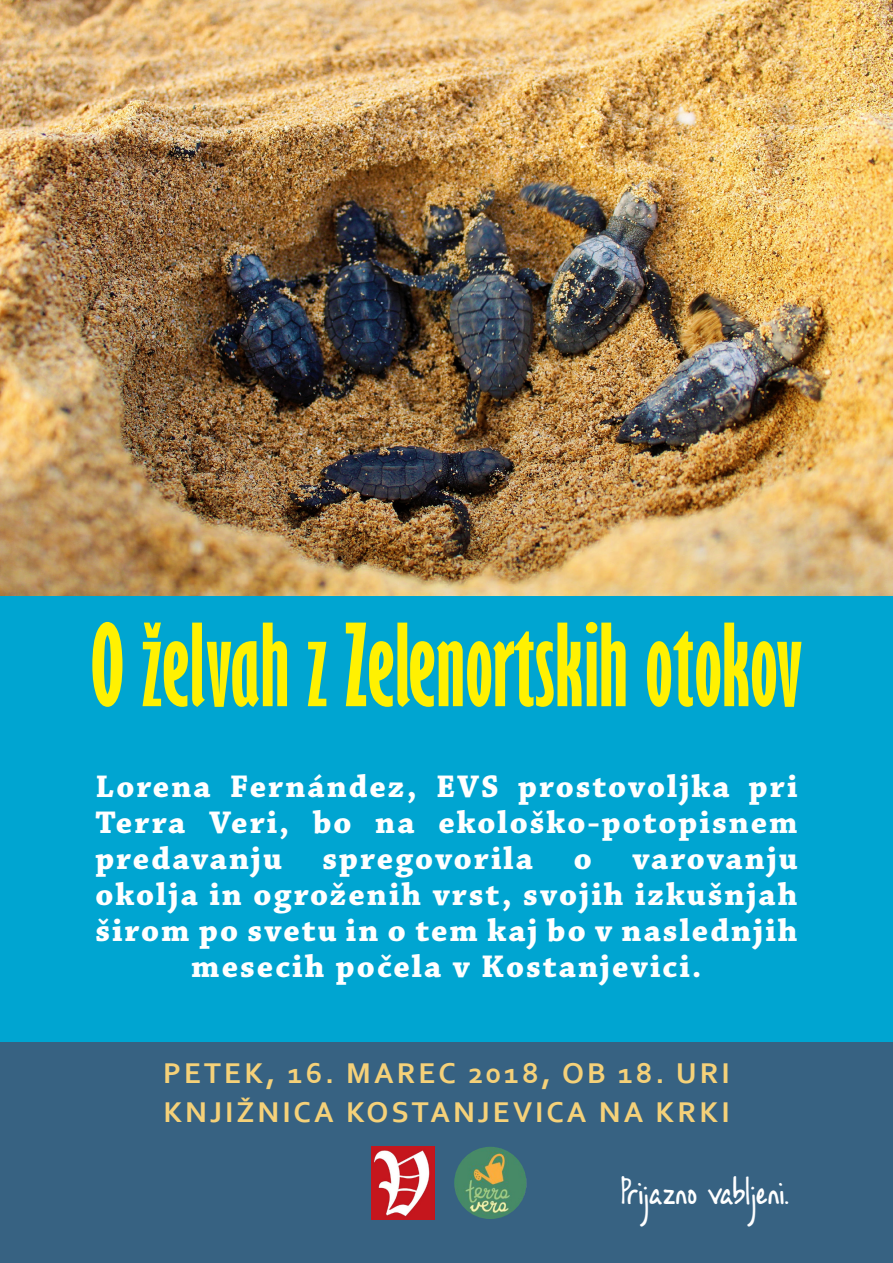
<style>
.page{position:relative;width:893px;height:1263px;background:#00a5d1}
.page>*{position:absolute;margin:0;border:0;box-sizing:border-box;transform-origin:0 0}
.t1{font:700 extra-condensed 105px "Gill Sans";color:#fff101}
.t2{font:700 33px/36px "Chaparral Pro";letter-spacing:.06em;color:#fff;text-align:center}
.t3{font:700 30px "Corbel";letter-spacing:.1em;color:#f5d179}
.t4{font:30px "KG Les Bouquinistesde Paris";letter-spacing:-.01em;color:#fff}
</style>
<div class="page">
<img style="left:0;top:0;width:893px;height:595px">
<div style="left:0;top:1043px;width:893px;height:220px;background:#376282"></div>
<img style="left:371px;top:1147px;width:64px;height:72px">
<img style="left:454px;top:1147px;width:72px;height:72px;border-radius:36px">
<p class="t1" style="left:90px;top:601px;width:713px">O želvah z Zelenortskih otokov</p>
<p class="t2" style="left:95px;top:770px;width:704px">Lorena Fernández, EVS prostovoljka pri Terra Veri, bo na ekološko-potopisnem predavanju spregovorila o varovanju okolja in ogroženih vrst, svojih izkušnjah širom po svetu in o tem kaj bo v naslednjih mesecih počela v Kostanjevici.</p>
<p class="t3" style="left:163px;top:1055px;width:568px">PETEK, 16. MAREC 2018, OB 18. URI</p>
<p class="t3" style="left:163px;top:1094px;width:568px">KNJIŽNICA KOSTANJEVICA NA KRKI</p>
<p class="t4" style="left:621px;top:1176px;width:170px">Prijazno vabljeni.</p>
</div>
